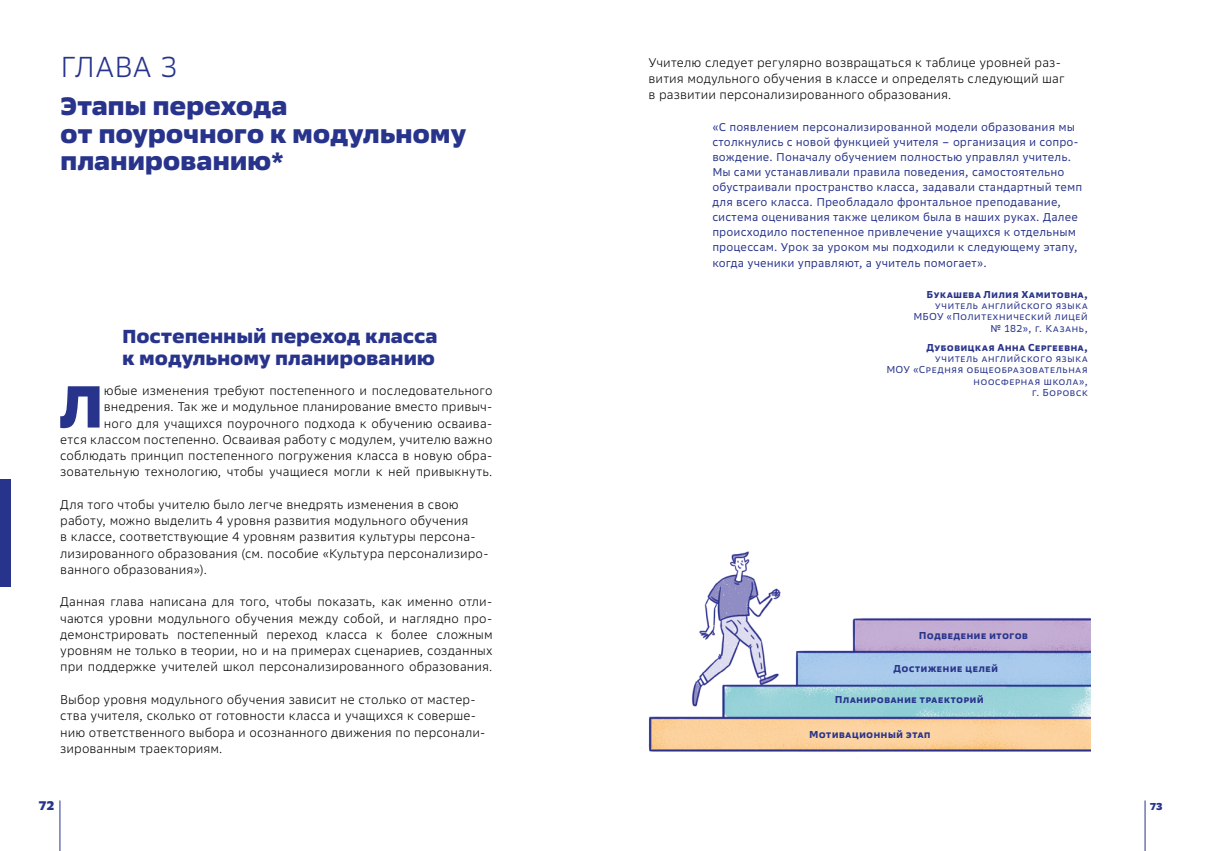
<style>
.page{position:relative;width:1205px;height:851px;background:#fff}
.page>*{position:absolute;margin:0;border:0;box-sizing:border-box;transform-origin:0 0}
._1{font:800 58.88px "SB Sans Text";color:#28348b}
.Глава_1{font:300 28.75px "SB Sans Text";letter-spacing:.005em;color:#28348b}
.глава{font:800 25px/27.5px "SB Sans Text";letter-spacing:-.015em;color:#28348b}
.Заг_1{font:800 18.75px/21.2px "SB Sans Text";letter-spacing:-.01em;color:#28348b}
.No_break{font:300 12.5px/16.2px "SB Sans Text";letter-spacing:.005em;color:#000}
._1-2{font:300 12.5px/16.2px "SB Sans Text";letter-spacing:.005em;color:#000;text-align:right}
.t1{font:800 12.5px "SB Sans Text";color:#28348b}
.цит{font:11.25px/15px "SB Sans Text";letter-spacing:.005em;color:#28348b}
.Автор{font:10px/11.2px "SB Sans Text Caps";letter-spacing:.005em;color:#28348b;text-align:right}
.Баббл{font:700 10px "SB Sans Text Caps";letter-spacing:.01em;color:#28348b}
.t2{font:800 10px "SB Sans Text";color:#28348b}
.s1{font-weight:700}
</style>
<div class="page">
<hr style="left:60px;top:800px;width:1px;height:50px;background:#28348b">
<img style="left:648px;top:551px;width:442px;height:201px">
<hr style="left:1144px;top:800px;width:1px;height:50px;background:#28348b">
<div style="left:0;top:479px;width:11px;height:107px;background:#28348b"></div>
<p class="Глава_1" style="left:60px;top:50px;width:118px">ГЛАВА 3</p>
<p class="глава" style="left:60px;top:92px;width:408px">Этапы перехода<br>от поурочного к модульному планированию*</p>
<p class="Заг_1" style="left:122px;top:326px;width:317px">Постепенный переход класса к модульному планированию</p>
<p class="_1-2" style="left:60px;top:382px;width:434px">юбые изменения требуют постепенного и последовательного внедрения. Так же и модульное планирование вместо привыч-<br>ного для учащихся поурочного подхода к обучению осваива-<br>ется классом постепенно. Осваивая работу с модулем, учителю важно соблюдать принцип постепенного погружения класса в новую обра&shy;зовательную технологию, чтобы учащиеся могли к ней привыкнуть.</p>
<p class="No_break" style="left:60px;top:496px;width:430px">Для того чтобы учителю было легче внедрять изменения в свою работу, можно выделить 4 уровня развития модульного обучения<br>в классе, соответствующие 4 уровням развития культуры персона&shy;лизированного образования (см. пособие «Культура персонализиро&shy;ванного образования»).</p>
<p class="No_break" style="left:60px;top:593px;width:434px;text-align:justify">Данная глава написана для того, чтобы показать, как именно отли&shy;чаются уровни модульного обучения между собой, и наглядно про&shy;демонстрировать постепенный переход класса к более сложным уровням не только в теории, но и на примерах сценариев, созданных при поддержке учителей школ персонализированного образования.</p>
<p class="No_break" style="left:60px;top:691px;width:427px">Выбор уровня модульного обучения зависит не столько от мастер&shy;ства учителя, сколько от готовности класса и учащихся к соверше&shy;нию ответственного выбора и осознанного движения по персонали&shy;зированным траекториям.</p>
<p class="_1" style="left:59px;top:369px;width:47px">Л</p>
<p class="t1" style="left:39px;top:798px;width:18px">72</p>
<p class="No_break" style="left:648px;top:54px;width:418px">Учителю следует регулярно возвращаться к таблице уровней раз&shy;вития модульного обучения в классе и определять следующий шаг в развитии персонализированного образования.</p>
<p class="цит" style="left:712px;top:119px;width:371px">«С появлением персонализированной модели образования мы столкнулись с новой функцией учителя – организация и сопро&shy;вождение. Поначалу обучением полностью управлял учитель.<br>Мы сами устанавливали правила поведения, самостоятельно обустраивали пространство класса, задавали стандартный темп для всего класса. Преобладало фронтальное преподавание, система оценивания также целиком была в наших руках. Далее происходило постепенное привлечение учащихся к отдельным процессам. Урок за уроком мы подходили к следующему этапу,</p>
<p class="цит" style="left:712px;top:255px;width:276px">когда ученики управляют, а учитель помогает».</p>
<p class="Автор" style="left:913px;top:289px;width:176px"><span class="s1">Букашева Лилия Хамитовна, </span>учитель английского языка<br>МБОУ «Политехнический лицей № 182», г. Казань,</p>
<p class="Автор" style="left:886px;top:342px;width:203px"><span class="s1">Дубовицкая Анна Сергеевна, </span>учитель английского языка<br>МОУ «Средняя общеобразовательная ноосферная школа»,<br>г. Боровск</p>
<p class="Баббл" style="left:919px;top:629px;width:111px">Подведение итогов</p>
<p class="Баббл" style="left:893px;top:662px;width:106px">Достижение целей</p>
<p class="Баббл" style="left:835px;top:693px;width:150px">Планирование траекторий</p>
<p class="Баббл" style="left:809px;top:728px;width:123px">Мотивационный этап</p>
<p class="t2" style="left:1149px;top:800px;width:15px">73</p>
</div>
